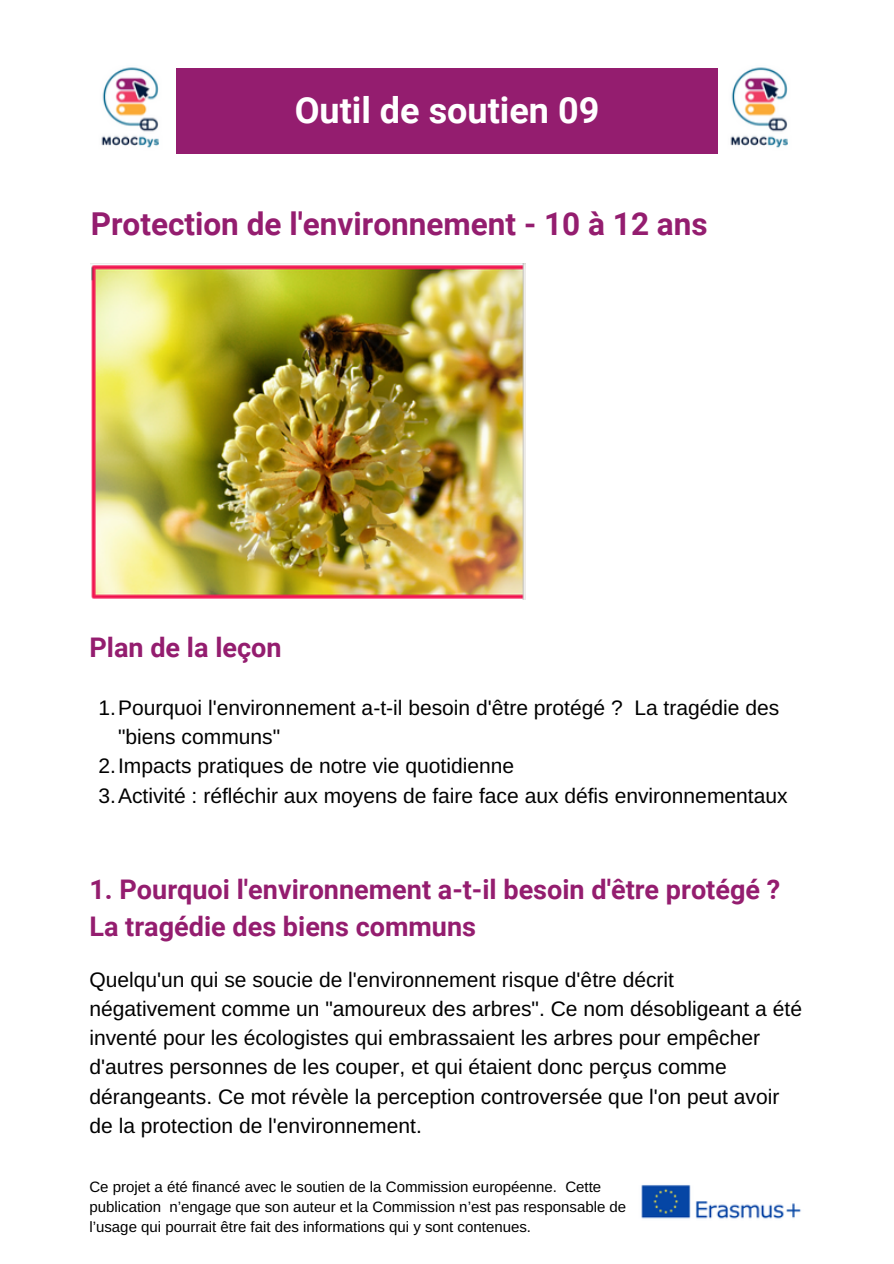
<style>
.page{position:relative;width:894px;height:1264px;background:#fff}
.page>*{position:absolute;margin:0;border:0;box-sizing:border-box;transform-origin:0 0}
.t1{font:700 36px "Roboto";color:#fff}
.t2{font:700 31.5px "Roboto";color:#941d6f}
.t3{font:700 27px/37.2px "Roboto";color:#941d6f}
.t4{font:21px/29.2px "Arimo";color:#000}
.t5{font:15px/20.2px "Arimo";color:#000}
</style>
<div class="page">
<div style="left:89px;top:68px;width:715px;height:85px;background:#941d6f"></div>
<img style="left:89px;top:67px;width:86px;height:86px">
<img style="left:718px;top:67px;width:86px;height:86px">
<img style="left:641px;top:1185px;width:160px;height:34px">
<img style="left:91px;top:263px;width:434px;height:336px">
<h1 class="t1" style="left:294px;top:90px;width:306px">Outil de soutien 09</h1>
<h2 class="t2" style="left:91px;top:206px;width:618px">Protection de l'environnement - 10 à 12 ans</h2>
<p class="t3" style="left:89px;top:628px;width:194px">Plan de la leçon</p>
<p class="t4" style="left:98px;top:692px;width:682px">1.Pourquoi l'environnement a-t-il besoin d'être protégé ? La tragédie des</p>
<p class="t4" style="left:118px;top:722px;width:163px">"biens communs"</p>
<p class="t4" style="left:98px;top:751px;width:417px">2.Impacts pratiques de notre vie quotidienne</p>
<p class="t4" style="left:98px;top:780px;width:690px">3.Activité : réfléchir aux moyens de faire face aux défis environnementaux</p>
<p class="t3" style="left:89px;top:871px;width:692px">1. Pourquoi l'environnement a-t-il besoin d'être protégé ?<br>La tragédie des biens communs</p>
<p class="t4" style="left:89px;top:964px;width:714px">Quelqu'un qui se soucie de l'environnement risque d'être décrit négativement comme un "amoureux des arbres". Ce nom désobligeant a été inventé pour les écologistes qui embrassaient les arbres pour empêcher d'autres personnes de les couper, et qui étaient donc perçus comme dérangeants. Ce mot révèle la perception controversée que l'on peut avoir de la protection de l'environnement.</p>
<p class="t5" style="left:89px;top:1176px;width:538px">Ce projet a été financé avec le soutien de la Commission européenne. Cette publication n’engage que son auteur et la Commission n’est pas responsable de l’usage qui pourrait être fait des informations qui y sont contenues.</p>
</div>
